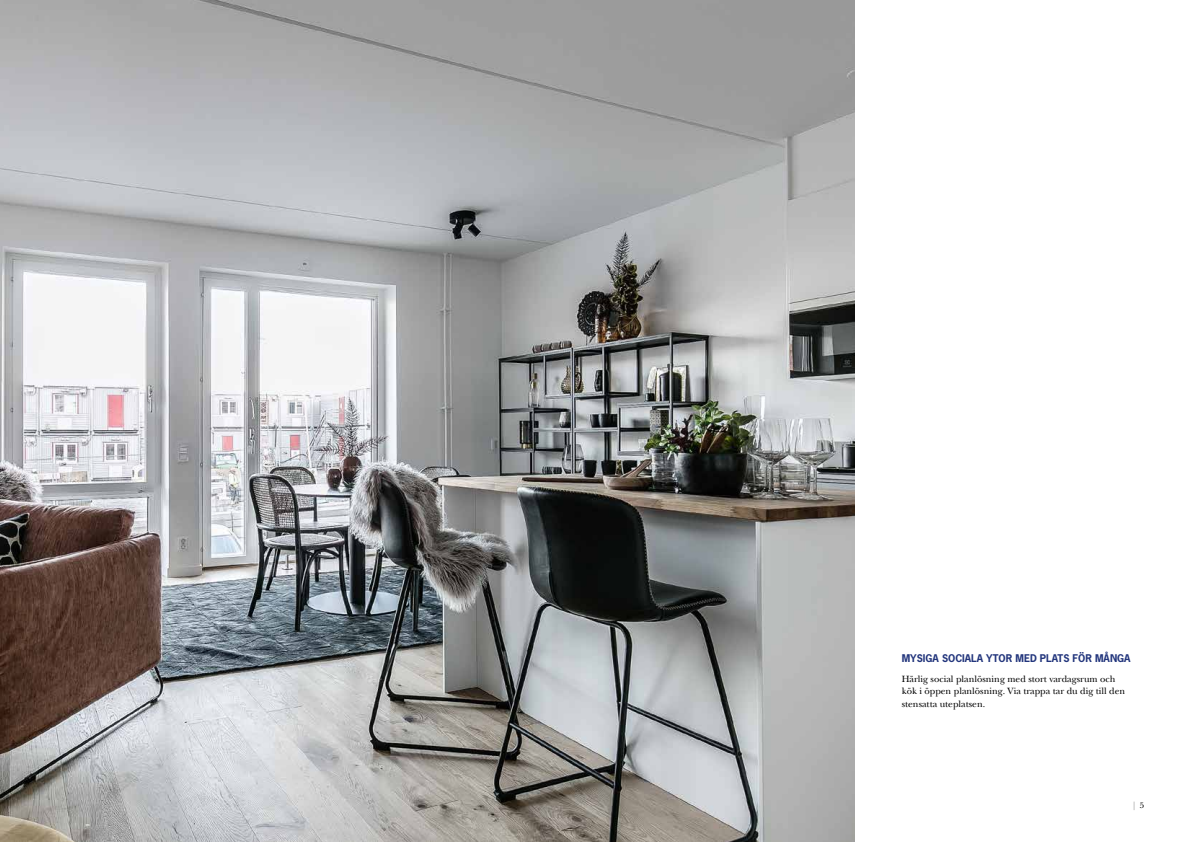
<style>
.page{position:relative;width:1191px;height:842px;background:#fff}
.page>*{position:absolute;margin:0;border:0;box-sizing:border-box;transform-origin:0 0}
.t1{font:700 10px "News Gothic Std";color:#22357c}
.t2{font:9.5px/12.5px "New Baskerville";color:#000}
.t3{font:8.5px "New Baskerville";color:#9d9d9c}
.s1{color:#000}
</style>
<div class="page">
<img style="left:0;top:0;width:854px;height:842px">
<p class="t1" style="left:901px;top:651px;width:230px">MYSIGA SOCIALA YTOR MED PLATS FÖR MÅNGA</p>
<p class="t2" style="left:901px;top:672px;width:225px">Härlig social planlösning med stort vardagsrum och kök i öppen planlösning. Via trappa tar du dig till den stensatta uteplatsen.</p>
<p class="t3" style="left:1133px;top:800px;width:13px">| <span class="s1">5</span></p>
</div>
